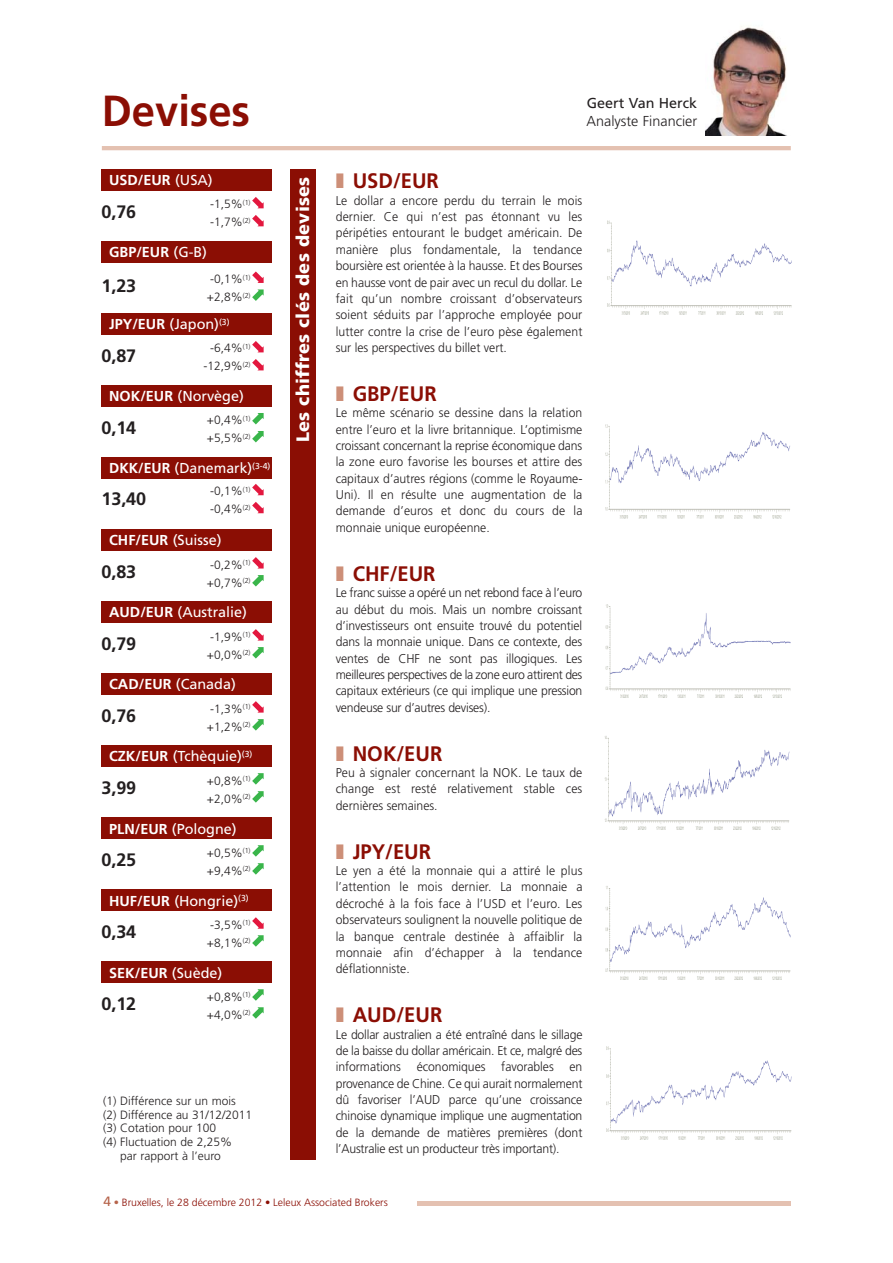
<style>
.page{position:relative;width:893px;height:1263px;background:#fff}
.page>*{position:absolute;margin:0;border:0;box-sizing:border-box;transform-origin:0 0}
.t1{font:700 43.5px "Frutiger";color:#8b0e04;scale:.96 1}
.t2{font:700 21px "Frutiger";color:#8b0e04;scale:.96 1}
.t3{font:700 18px "Frutiger";color:#231f20}
.t4{font:900 18px "Frutiger";letter-spacing:.01em;color:#fff}
.t5{font:14.4px "Frutiger";color:#fff}
.t6{font:700 14.4px "Frutiger";color:#fff}
.t7{font:300 14.4px "Frutiger";color:#231f20}
.t8{font:14.4px "Frutiger";color:#231f20}
.t9{font:300 12.75px/16.4px "Frutiger";color:#231f20;text-align:justify;scale:.96 1}
.t10{font:300 12px/18px "Frutiger";color:#231f20}
.t11{font:300 10.5px "Frutiger";color:#8b0e04}
.s1{font-weight:400}
.s2{font-weight:700}
.s3{color:#cd8f78}
.s4{font-weight:400;font-size:13.5px;color:#b6644b}
.s5{color:#b6644b}
</style>
<div class="page">
<hr style="left:102px;top:1201px;width:689px;height:4px;background:#e4c1b1">
<div style="left:102px;top:1194px;width:314px;height:24px;background:#fff"></div>
<div style="left:102px;top:169px;width:170px;height:22px;background:#8b0e04"></div>
<div style="left:102px;top:241px;width:170px;height:22px;background:#8b0e04"></div>
<div style="left:102px;top:313px;width:170px;height:22px;background:#8b0e04"></div>
<div style="left:102px;top:386px;width:170px;height:21px;background:#8b0e04"></div>
<div style="left:102px;top:458px;width:170px;height:21px;background:#8b0e04"></div>
<div style="left:102px;top:530px;width:170px;height:21px;background:#8b0e04"></div>
<div style="left:102px;top:602px;width:170px;height:21px;background:#8b0e04"></div>
<div style="left:102px;top:674px;width:170px;height:21px;background:#8b0e04"></div>
<div style="left:102px;top:746px;width:170px;height:21px;background:#8b0e04"></div>
<div style="left:102px;top:818px;width:170px;height:21px;background:#8b0e04"></div>
<div style="left:102px;top:890px;width:170px;height:21px;background:#8b0e04"></div>
<div style="left:102px;top:962px;width:170px;height:21px;background:#8b0e04"></div>
<div style="left:290px;top:170px;width:26px;height:990px;background:#8b0e04"></div>
<img style="left:706px;top:26px;width:81px;height:109px">
<hr style="left:102px;top:146px;width:689px;height:4px;background:#e4c1b1">
<img style="left:607px;top:220px;width:185px;height:95px">
<img style="left:605px;top:424px;width:185px;height:95px">
<img style="left:605px;top:604px;width:186px;height:94px">
<img style="left:604px;top:736px;width:186px;height:94px">
<img style="left:605px;top:886px;width:186px;height:94px">
<img style="left:606px;top:1046px;width:186px;height:94px">
<svg style="left:252px;top:197px;width:12px;height:11px"></svg>
<svg style="left:252px;top:215px;width:12px;height:11px"></svg>
<svg style="left:252px;top:289px;width:12px;height:12px"></svg>
<svg style="left:252px;top:271px;width:12px;height:12px"></svg>
<svg style="left:252px;top:341px;width:12px;height:11px"></svg>
<svg style="left:252px;top:359px;width:12px;height:11px"></svg>
<svg style="left:252px;top:431px;width:12px;height:11px"></svg>
<svg style="left:252px;top:413px;width:12px;height:11px"></svg>
<svg style="left:252px;top:502px;width:12px;height:11px"></svg>
<svg style="left:252px;top:484px;width:12px;height:11px"></svg>
<svg style="left:252px;top:575px;width:12px;height:12px"></svg>
<svg style="left:252px;top:557px;width:12px;height:12px"></svg>
<svg style="left:252px;top:629px;width:12px;height:12px"></svg>
<svg style="left:252px;top:647px;width:12px;height:12px"></svg>
<svg style="left:252px;top:719px;width:12px;height:12px"></svg>
<svg style="left:252px;top:701px;width:12px;height:12px"></svg>
<svg style="left:252px;top:791px;width:12px;height:12px"></svg>
<svg style="left:252px;top:773px;width:12px;height:12px"></svg>
<svg style="left:252px;top:863px;width:12px;height:12px"></svg>
<svg style="left:252px;top:845px;width:12px;height:12px"></svg>
<svg style="left:252px;top:935px;width:12px;height:12px"></svg>
<svg style="left:252px;top:917px;width:12px;height:12px"></svg>
<svg style="left:252px;top:1007px;width:12px;height:12px"></svg>
<svg style="left:252px;top:989px;width:12px;height:12px"></svg>
<h1 class="t1" style="left:102px;top:93px;width:156px">Devises</h1>
<p class="t6" style="left:109px;top:174px;width:105px">USD/EUR <span class="s1">(USA)</span></p>
<h3 class="t3" style="left:101px;top:204px;width:36px">0,76</h3>
<p class="t10" style="left:210px;top:196px;width:42px">-1,5%<sup>(1) </sup>-1,7%<sup>(2)</sup></p>
<p class="t6" style="left:109px;top:246px;width:99px">GBP/EUR <span class="s1">(G-B)</span></p>
<h3 class="t3" style="left:101px;top:279px;width:36px">1,23</h3>
<p class="t10" style="left:207px;top:271px;width:45px">-0,1%<sup>(1) </sup>+2,8%<sup>(2)</sup></p>
<p class="t6" style="left:109px;top:318px;width:122px">JPY/EUR <span class="s1">(Japon)</span><sup>(3)</sup></p>
<h3 class="t3" style="left:101px;top:348px;width:36px">0,87</h3>
<p class="t10" style="left:203px;top:340px;width:49px;text-align:center">-6,4%<sup>(1) </sup>-12,9%<sup>(2)</sup></p>
<p class="t5" style="left:109px;top:391px;width:136px"><span class="s2">NOK/EUR</span> (Norvège)</p>
<h3 class="t3" style="left:101px;top:421px;width:36px">0,14</h3>
<p class="t10" style="left:207px;top:412px;width:45px">+0,4%<sup>(1) </sup>+5,5%<sup>(2)</sup></p>
<p class="t5" style="left:109px;top:463px;width:163px"><span class="s2">DKK/EUR</span> (Danemark)<sup>(3-4)</sup></p>
<h3 class="t3" style="left:101px;top:491px;width:46px">13,40</h3>
<p class="t10" style="left:210px;top:483px;width:42px">-0,1%<sup>(1) </sup>-0,4%<sup>(2)</sup></p>
<p class="t5" style="left:109px;top:535px;width:114px"><span class="s2">CHF/EUR</span> (Suisse)</p>
<h3 class="t3" style="left:101px;top:565px;width:36px">0,83</h3>
<p class="t10" style="left:207px;top:556px;width:45px">-0,2%<sup>(1) </sup>+0,7%<sup>(2)</sup></p>
<p class="t5" style="left:109px;top:607px;width:139px"><span class="s2">AUD/EUR</span> (Australie)</p>
<h3 class="t3" style="left:101px;top:637px;width:36px">0,79</h3>
<p class="t10" style="left:207px;top:628px;width:45px">-1,9%<sup>(1) </sup>+0,0%<sup>(2)</sup></p>
<p class="t5" style="left:109px;top:679px;width:128px"><span class="s2">CAD/EUR</span> (Canada)</p>
<h3 class="t3" style="left:101px;top:709px;width:36px">0,76</h3>
<p class="t10" style="left:207px;top:700px;width:45px">-1,3%<sup>(1) </sup>+1,2%<sup>(2)</sup></p>
<p class="t5" style="left:109px;top:751px;width:145px"><span class="s2">CZK/EUR</span> (Tchèquie)<sup>(3)</sup></p>
<h3 class="t3" style="left:101px;top:781px;width:36px">3,99</h3>
<p class="t10" style="left:207px;top:772px;width:45px">+0,8%<sup>(1) </sup>+2,0%<sup>(2)</sup></p>
<p class="t5" style="left:109px;top:823px;width:129px"><span class="s2">PLN/EUR</span> (Pologne)</p>
<h3 class="t3" style="left:101px;top:853px;width:36px">0,25</h3>
<p class="t10" style="left:207px;top:844px;width:45px">+0,5%<sup>(1) </sup>+9,4%<sup>(2)</sup></p>
<p class="t5" style="left:109px;top:895px;width:141px"><span class="s2">HUF/EUR</span> (Hongrie)<sup>(3)</sup></p>
<h3 class="t3" style="left:101px;top:925px;width:36px">0,34</h3>
<p class="t10" style="left:207px;top:917px;width:45px">-3,5%<sup>(1) </sup>+8,1%<sup>(2)</sup></p>
<p class="t6" style="left:109px;top:967px;width:115px">SEK/EUR <span class="s1">(Suède)</span></p>
<h3 class="t3" style="left:101px;top:997px;width:36px">0,12</h3>
<p class="t10" style="left:207px;top:989px;width:45px">+0,8%<sup>(1) </sup>+4,0%<sup>(2)</sup></p>
<h3 class="t4" style="left:293px;top:442px;width:267px;rotate:-90deg">Les chiffres clés des devises</h3>
<p class="t10" style="left:103px;top:1093px;width:134px">(1) Différence sur un mois</p>
<p class="t10" style="left:103px;top:1106px;width:151px">(2) Différence au 31/12/2011</p>
<p class="t10" style="left:103px;top:1120px;width:114px">(3) Cotation pour 100</p>
<p class="t10" style="left:103px;top:1134px;width:130px">(4) Fluctuation de 2,25%</p>
<p class="t10" style="left:120px;top:1148px;width:102px">par rapport à l’euro</p>
<p class="t8" style="left:587px;top:97px;width:112px">Geert Van Herck</p>
<p class="t7" style="left:586px;top:115px;width:112px">Analyste Financier</p>
<h2 class="t2" style="left:336px;top:173px;width:109px"><span class="s3">❚</span> USD/EUR</h2>
<p class="t9" style="left:336px;top:193px;width:258px">Le dollar a encore perdu du terrain le mois dernier. Ce qui n’est pas étonnant vu les péripéties entourant le budget américain. De manière plus fondamentale, la tendance boursière est orientée à la hausse. Et des Bourses en hausse vont de pair avec un recul du dollar. Le fait qu’un nombre croissant d’observateurs soient séduits par l’approche employée pour lutter contre la crise de l’euro pèse également sur les perspectives du billet vert.</p>
<h2 class="t2" style="left:336px;top:385px;width:107px"><span class="s3">❚</span> GBP/EUR</h2>
<p class="t9" style="left:336px;top:406px;width:258px">Le même scénario se dessine dans la relation entre l’euro et la livre britannique. L’optimisme croissant concernant la reprise économique dans la zone euro favorise les bourses et attire des capitaux d’autres régions (comme le Royaume-Uni). Il en résulte une augmentation de la demande d’euros et donc du cours de la monnaie unique européenne.</p>
<h2 class="t2" style="left:336px;top:565px;width:106px"><span class="s3">❚</span> CHF/EUR</h2>
<p class="t9" style="left:336px;top:586px;width:258px">Le franc suisse a opéré un net rebond face à l’euro au début du mois. Mais un nombre croissant d’investisseurs ont ensuite trouvé du potentiel dans la monnaie unique. Dans ce contexte, des ventes de CHF ne sont pas illogiques. Les meilleures perspectives de la zone euro attirent des capitaux extérieurs (ce qui implique une pression vendeuse sur d’autres devises).</p>
<h2 class="t2" style="left:336px;top:745px;width:113px"><span class="s3">❚</span> NOK/EUR</h2>
<p class="t9" style="left:336px;top:765px;width:258px">Peu à signaler concernant la NOK. Le taux de change est resté relativement stable ces dernières semaines.</p>
<h2 class="t2" style="left:336px;top:843px;width:101px"><span class="s3">❚</span> JPY/EUR</h2>
<p class="t9" style="left:336px;top:864px;width:258px">Le yen a été la monnaie qui a attiré le plus l’attention le mois dernier. La monnaie a décroché à la fois face à l’USD et l’euro. Les observateurs soulignent la nouvelle politique de la banque centrale destinée à affaiblir la monnaie afin d’échapper à la tendance déflationniste.</p>
<h2 class="t2" style="left:336px;top:1007px;width:113px"><span class="s3">❚</span> AUD/EUR</h2>
<p class="t9" style="left:336px;top:1027px;width:258px">Le dollar australien a été entraîné dans le sillage de la baisse du dollar américain. Et ce, malgré des informations économiques favorables en provenance de Chine. Ce qui aurait normalement dû favoriser l’AUD parce qu’une croissance chinoise dynamique implique une augmentation de la demande de matières premières (dont l’Australie est un producteur très important).</p>
<p class="t11" style="left:103px;top:1198px;width:286px"><span class="s4">4</span> <span class="s5">•</span> Bruxelles, le 28 décembre 2012 • Leleux Associated Brokers</p>
</div>
